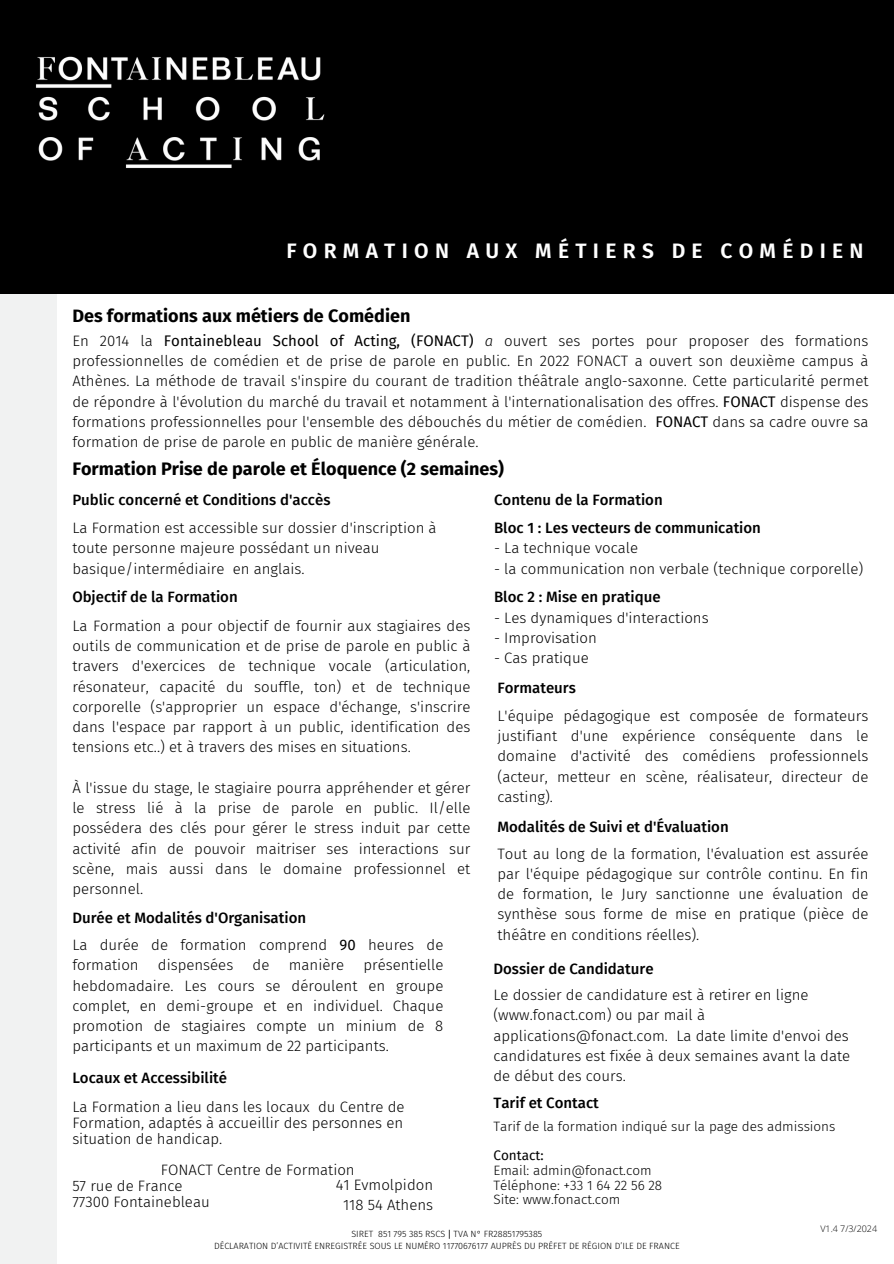
<style>
.page{position:relative;width:894px;height:1264px;background:#fff}
.page>*{position:absolute;margin:0;border:0;box-sizing:border-box;transform-origin:0 0}
.t1{font:600 21px "Fira Sans";letter-spacing:.3em;color:#fff}
.t2{font:700 18px "Fira Sans";color:#000}
.t3{font:300 15px/20.2px "Fira Sans";color:#000;text-align:justify}
.t4{font:500 15px "Fira Sans";color:#000}
.t5{font:300 13.5px/14.7px "Fira Sans";color:#000}
.t6{font:300 9px "Fira Sans";color:#000}
.t7{font:300 9px "Open Sans";color:#000}
.s1{font-weight:400}
.s2{font-style:italic}
.s3{font-family:"Free Sans";font-weight:400}
</style>
<div class="page">
<div style="left:0;top:0;width:57px;height:1263px;background:#f1f2f2"></div>
<div style="left:0;top:0;width:893px;height:293px;background:#000"></div>
<img style="left:35px;top:56px;width:290px;height:113px">
<h1 class="t1" style="left:286px;top:239px;width:578px">FORMATION AUX MÉTIERS DE COMÉDIEN</h1>
<h4 class="t2" style="left:72px;top:305px;width:339px">Des formations aux métiers de Comédien</h4>
<h2 class="t3" style="left:72px;top:331px;width:797px;text-align:left">En 2014 la <span class="s1">Fontainebleau School of Acting, (FONACT)</span> <span class="s2">a</span> ouvert ses portes pour proposer des formations professionnelles de comédien et de prise de parole en public. En 2022 FONACT a ouvert son deuxième campus à Athè nes. La méthode de travail s'inspire du courant de tradition théâtrale anglo-saxonne. Cette particularité permet de répondre à l'évolution du marché du travail et notamment à l'internationalisation des offres. <span class="s1">FONACT</span> dispense des formations professionnelles pour l'ensemble des débouchés du métier de comédien. <span class="s1">FONACT</span> dans sa cadre ouvre sa formation de prise de parole en public de manière générale.</h2>
<h2 class="t2" style="left:72px;top:458px;width:433px">Formation Prise de parole et Éloquence (2 semaines)</h2>
<h3 class="t4" style="left:72px;top:490px;width:259px">Public concerné et Conditions d'accès</h3>
<h3 class="t3" style="left:72px;top:518px;width:366px;text-align:left">La Formation est accessible sur dossier d'inscription à toute personne majeure possédant un niveau basique/intermédiaire en anglais.</h3>
<h4 class="t4" style="left:72px;top:588px;width:167px">Objectif de la Formation</h4>
<h4 class="t3" style="left:72px;top:615px;width:399px">La Formation a pour objectif de fournir aux stagiaires des outils de communication et de prise de parole en public à travers d'exercices de technique vocale (articulation, résonateur, capacité du souffle, ton) et de technique corporelle (s'approprier un espace d'échange, s'inscrire dans l'espace par rapport à un public, identification des tensions etc..) et à travers des mises en situations.</h4>
<h4 class="t3" style="left:72px;top:777px;width:399px">À l'issue du stage, le stagiaire pourra appréhender et gérer le stress lié à la prise de parole en public. Il/elle possédera des clés pour gérer le stress induit par cette activité afin de pouvoir maitriser ses interactions sur scène, mais aussi dans le domaine professionnel et personnel.</h4>
<h4 class="t4" style="left:72px;top:908px;width:235px">Durée et Modalités d'Organisation</h4>
<h3 class="t3" style="left:72px;top:934px;width:372px">La durée de formation comprend <span class="s1">90</span> heures de formation</h3>
<h3 class="t3" style="left:72px;top:955px;width:372px;text-indent:291px">présentielle hebdomadaire. Les cours se déroulent en groupe complet, en demi-groupe et en individuel. Chaque promotion de stagiaires compte un minium de 8 participants et un maximum de 22 participants.</h3>
<h3 class="t3" style="left:158px;top:955px;width:77px">dispensées</h3>
<h3 class="t3" style="left:252px;top:955px;width:18px">de</h3>
<h3 class="t3" style="left:289px;top:955px;width:57px">manière</h3>
<h4 class="t4" style="left:72px;top:1068px;width:156px">Locaux et Accessibilité</h4>
<h3 class="t3" style="left:72px;top:1099px;width:334px;line-height:15.8px">La Formation a lieu dans les locaux du Centre de Formation, adaptés à accueillir des personnes en situation de handicap.</h3>
<h3 class="t3" style="left:72px;top:1162px;width:284px;line-height:15.8px;text-align:left;text-indent:89px">FONACT Centre de Formation<br>57 rue de France<br>77300 Fontainebleau</h3>
<p class="t3" style="left:335px;top:1174px;width:99px;text-align:center">41 Evmolpidon<br>118 54 Athens</p>
<h4 class="t4" style="left:494px;top:490px;width:170px">Contenu de la Formation</h4>
<h4 class="t4" style="left:494px;top:519px;width:268px">Bloc 1 : Les vecteurs de communication</h4>
<h4 class="t3" style="left:494px;top:538px;width:145px">- La technique vocale</h4>
<h4 class="t3" style="left:494px;top:558px;width:371px">- la communication non verbale (technique corporelle)</h4>
<h3 class="t4" style="left:494px;top:588px;width:168px">Bloc 2 : Mise en pratique</h3>
<h3 class="t3" style="left:494px;top:607px;width:216px">- Les dynamiques d'interactions</h3>
<h3 class="t3" style="left:494px;top:627px;width:104px">- Improvisation</h3>
<h3 class="t3" style="left:494px;top:648px;width:96px">- Cas pratique</h3>
<h4 class="t4" style="left:497px;top:678px;width:80px">Formateurs</h4>
<h3 class="t3" style="left:497px;top:705px;width:372px">L'équipe pédagogique est composée de formateurs justifiant d'une expérience conséquente dans le domaine d'activité des comédiens professionnels (acteur, metteur en scène, réalisateur, directeur de casting).</h3>
<h4 class="t4" style="left:497px;top:818px;width:233px">Modalités de Suivi et d'Évaluation</h4>
<h3 class="t3" style="left:497px;top:843px;width:372px">Tout au long de la formation, l'évaluation est assurée par l'équipe pédagogique sur contrôle continu. En fin de formation, le Jury sanctionne une évaluation de synthèse sous forme de mise en pratique (pièce de théâtre en conditions réelles).</h3>
<h4 class="t4" style="left:493px;top:959px;width:162px">Dossier de Candidature</h4>
<h3 class="t3" style="left:493px;top:984px;width:358px;text-align:left">Le dossier de candidature est à retirer en ligne (www.fonact.com) ou par mail à applications@fonact.com. La date limite d'envoi des candidatures est fixée à deux semaines avant la date de début des cours.</h3>
<h5 class="t4" style="left:493px;top:1094px;width:107px">Tarif et Contact</h5>
<h4 class="t5" style="left:493px;top:1119px;width:343px">Tarif de la formation indiqué sur la page des admissions</h4>
<h5 class="t5" style="left:493px;top:1148px;width:170px"><span class="s1">Contact:<br></span>Email: admin@fonact.com<br>Téléphone: +33 1 64 22 56 28<br>Site: www.fonact.com</h5>
<h4 class="t6" style="left:351px;top:1228px;width:192px">SIRET 851 795 385 RSCS <span class="s3">⎮</span> TVA N° FR28851795385</h4>
<p class="t6" style="left:214px;top:1240px;width:467px">DÉCLARATION D’ACTIVITÉ ENREGISTRÉE SOUS LE NUMÉRO 11770676177 AUPRÈS DU PRÉFET DE RÉGION D’ILE DE FRANCE</p>
<p class="t7" style="left:820px;top:1222px;width:58px">V1.4 7/3/2024</p>
</div>
